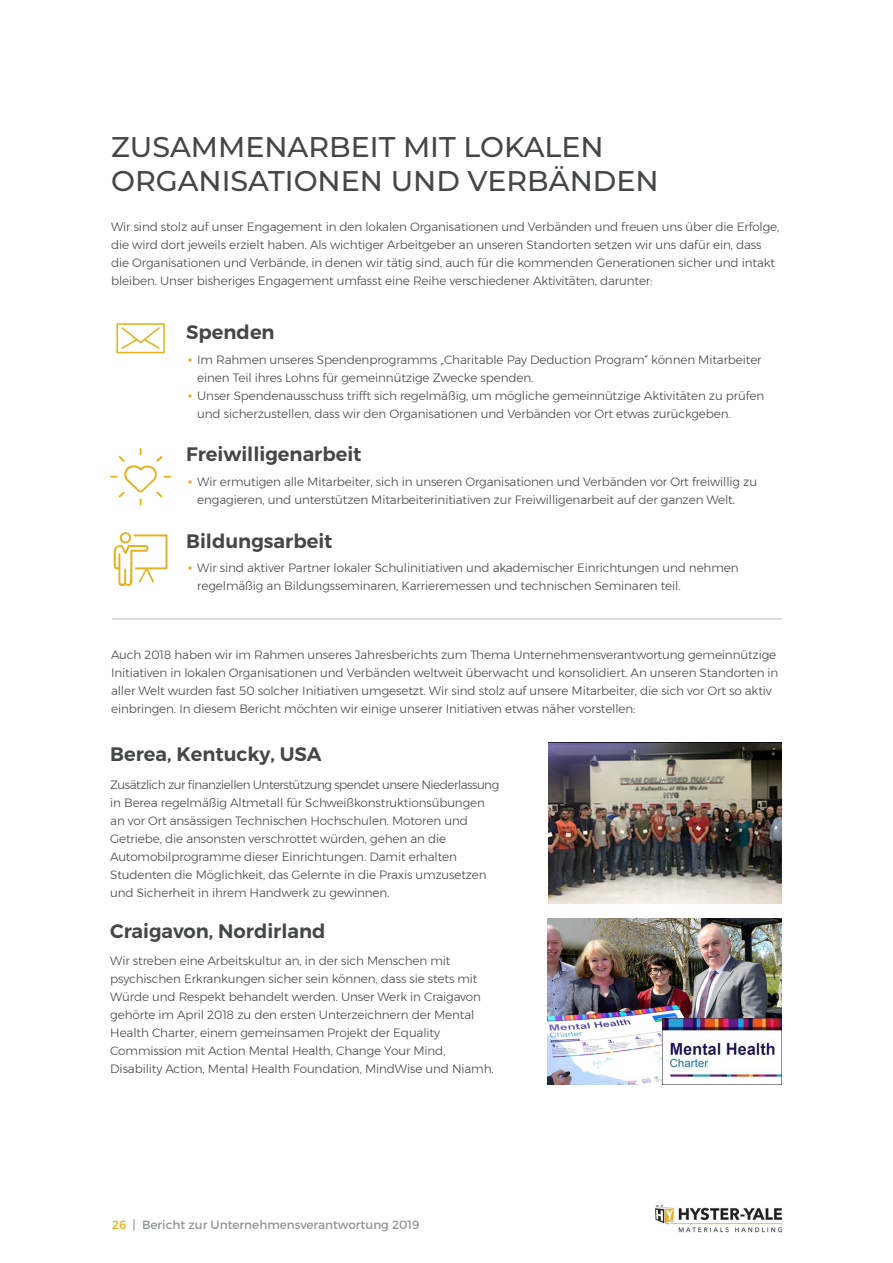
<style>
.page{position:relative;width:893px;height:1263px;background:#fff}
.page>*{position:absolute;margin:0;border:0;box-sizing:border-box;transform-origin:0 0}
.t1{font:500 28.5px/34.2px "Montserrat";color:#454647}
.t2{font:600 19.5px "Montserrat";color:#454647}
.t3{font:300 12px/18px "Montserrat";letter-spacing:-.01em;color:#454647}
.t4{font:12px "Montserrat";color:#939598}
.s1{font-family:"Franklin Gothic URW Boo";font-weight:400;color:#e6b120}
.s2{color:#e6b120}
</style>
<div class="page">
<img style="left:655px;top:1204px;width:128px;height:29px">
<img style="left:548px;top:742px;width:234px;height:161px">
<img style="left:547px;top:919px;width:234px;height:166px">
<img style="left:663px;top:1018px;width:119px;height:67px">
<svg style="left:114px;top:532px;width:53px;height:54px"></svg>
<svg style="left:110px;top:448px;width:61px;height:57px"></svg>
<svg style="left:116px;top:323px;width:49px;height:30px"></svg>
<hr style="left:112px;top:619px;width:670px;height:1px;background:#b4b5b8">
<h1 class="t1" style="left:111px;top:128px;width:549px">ZUSAMMENARBEIT MIT LOKALEN<br>ORGANISATIONEN UND VERBÄNDEN</h1>
<p class="t3" style="left:111px;top:218px;width:670px">Wir sind stolz auf unser Engagement in den lokalen Organisationen und Verbänden und freuen uns über die Erfolge, die wird dort jeweils erzielt haben. Als wichtiger Arbeitgeber an unseren Standorten setzen wir uns dafür ein, dass die Organisationen und Verbände, in denen wir tätig sind, auch für die kommenden Generationen sicher und intakt bleiben. Unser bisheriges Engagement umfasst eine Reihe verschiedener Aktivitäten, darunter:</p>
<h2 class="t2" style="left:186px;top:320px;width:90px">Spenden</h2>
<p class="t3" style="left:197px;top:350px;width:566px;text-indent:-11px"><span class="s1">•</span> Im Rahmen unseres Spendenprogramms „Charitable Pay Deduction Program“ können Mitarbeiter einen Teil ihres Lohns für gemeinnützige Zwecke spenden.</p>
<p class="t3" style="left:197px;top:386px;width:568px;text-indent:-11px"><span class="s1">•</span> Unser Spendenausschuss trifft sich regelmäßig, um mögliche gemeinnützige Aktivitäten zu prüfen und sicherzustellen, dass wir den Organisationen und Verbänden vor Ort etwas zurückgeben.</p>
<h2 class="t2" style="left:186px;top:442px;width:177px">Freiwilligenarbeit</h2>
<p class="t3" style="left:197px;top:472px;width:561px;text-indent:-11px"><span class="s1">•</span> Wir ermutigen alle Mitarbeiter, sich in unseren Organisationen und Verbänden vor Ort freiwillig zu engagieren, und unterstützen Mitarbeiterinitiativen zur Freiwilligenarbeit auf der ganzen Welt.</p>
<h2 class="t2" style="left:186px;top:529px;width:148px">Bildungsarbeit</h2>
<p class="t3" style="left:197px;top:559px;width:543px;text-indent:-11px"><span class="s1">•</span> Wir sind aktiver Partner lokaler Schulinitiativen und akademischer Einrichtungen und nehmen regelmäßig an Bildungsseminaren, Karrieremessen und technischen Seminaren teil.</p>
<p class="t3" style="left:111px;top:645px;width:669px">Auch 2018 haben wir im Rahmen unseres Jahresberichts zum Thema Unternehmensverantwortung gemeinnützige Initiativen in lokalen Organisationen und Verbänden weltweit überwacht und konsolidiert. An unseren Standorten in aller Welt wurden fast 50 solcher Initiativen umgesetzt. Wir sind stolz auf unsere Mitarbeiter, die sich vor Ort so aktiv einbringen. In diesem Bericht möchten wir einige unserer Initiativen etwas näher vorstellen:</p>
<h2 class="t2" style="left:110px;top:742px;width:213px">Berea, Kentucky, USA</h2>
<p class="t3" style="left:110px;top:775px;width:391px">Zusätzlich zur finanziellen Unterstützung spendet unsere Niederlassung in Berea regelmäßig Altmetall für Schweißkonstruktionsübungen an vor Ort ansässigen Technischen Hochschulen. Motoren und Getriebe, die ansonsten verschrottet würden, gehen an die Automobilprogramme dieser Einrichtungen. Damit erhalten Studenten die Möglichkeit, das Gelernte in die Praxis umzusetzen und Sicherheit in ihrem Handwerk zu gewinnen.</p>
<h2 class="t2" style="left:110px;top:919px;width:217px">Craigavon, Nordirland</h2>
<p class="t3" style="left:110px;top:951px;width:385px">Wir streben eine Arbeitskultur an, in der sich Menschen mit psychischen Erkrankungen sicher sein können, dass sie stets mit Würde und Respekt behandelt werden. Unser Werk in Craigavon gehörte im April 2018 zu den ersten Unterzeichnern der Mental Health Charter, einem gemeinsamen Projekt der Equality Commission mit Action Mental Health, Change Your Mind, Disability Action, Mental Health Foundation, MindWise und Niamh.</p>
<p class="t4" style="left:112px;top:1217px;width:309px"><span class="s2">26</span> | Bericht zur Unternehmensverantwortung 2019</p>
</div>
